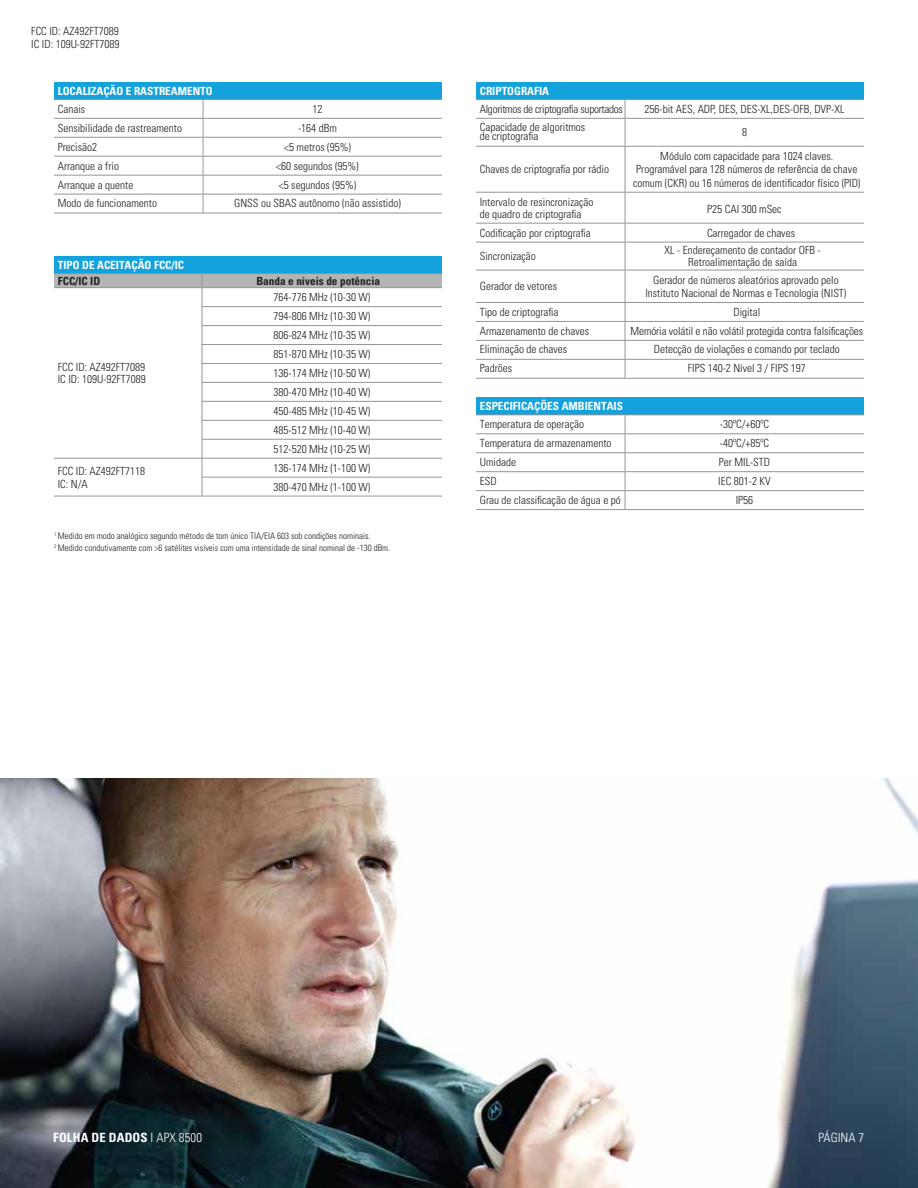
<style>
.page{position:relative;width:918px;height:1188px;background:#fff}
.page>*{position:absolute;margin:0;border:0;box-sizing:border-box;transform-origin:0 0}
.t1{font:700 condensed 12.75px "Univers LT Pro";letter-spacing:.01em;color:#fff}
.t2{font:300 condensed 12.75px "Univers LT Std";color:#fff}
.t3{font:300 condensed 11.25px/18.9px "Univers LT Std";color:#231f20}
.t4{font:700 condensed 11.25px "Univers LT Pro";color:#fff}
.t5{font:300 condensed 11.25px/18px "Univers LT Std";letter-spacing:-.025em;color:#231f20}
.t6{font:700 condensed 11.25px "Univers LT Pro";color:#231f20}
.t7{font:300 condensed 9px/12px "Univers LT Std";color:#231f20}
.s1{font-family:"Univers LT Std";font-weight:300}
</style>
<div class="page">
<img style="left:0;top:779px;width:918px;height:409px">
<div style="left:476px;top:82px;width:388px;height:17px;background:#14a2dc"></div>
<hr style="left:476px;top:99px;width:149px;height:1px;background:#939598">
<hr style="left:625px;top:99px;width:239px;height:1px;background:#939598">
<hr style="left:476px;top:118px;width:149px;height:1px;background:#939598">
<hr style="left:625px;top:118px;width:239px;height:1px;background:#939598">
<hr style="left:476px;top:146px;width:149px;height:1px;background:#939598">
<hr style="left:625px;top:146px;width:239px;height:1px;background:#939598">
<hr style="left:476px;top:192px;width:149px;height:1px;background:#939598">
<hr style="left:625px;top:192px;width:239px;height:1px;background:#939598">
<hr style="left:476px;top:223px;width:149px;height:1px;background:#939598">
<hr style="left:625px;top:223px;width:239px;height:1px;background:#939598">
<hr style="left:476px;top:242px;width:149px;height:1px;background:#939598">
<hr style="left:625px;top:242px;width:239px;height:1px;background:#939598">
<hr style="left:476px;top:270px;width:149px;height:1px;background:#939598">
<hr style="left:625px;top:270px;width:239px;height:1px;background:#939598">
<hr style="left:476px;top:302px;width:149px;height:1px;background:#939598">
<hr style="left:625px;top:302px;width:239px;height:1px;background:#939598">
<hr style="left:476px;top:321px;width:149px;height:1px;background:#939598">
<hr style="left:625px;top:321px;width:239px;height:1px;background:#939598">
<hr style="left:476px;top:340px;width:149px;height:1px;background:#939598">
<hr style="left:625px;top:340px;width:239px;height:1px;background:#939598">
<hr style="left:476px;top:359px;width:149px;height:1px;background:#939598">
<hr style="left:625px;top:359px;width:239px;height:1px;background:#939598">
<hr style="left:476px;top:378px;width:149px;height:1px;background:#939598">
<hr style="left:625px;top:378px;width:239px;height:1px;background:#939598">
<svg style="left:625px;top:100px;width:1px;height:46px"></svg>
<hr style="left:625px;top:147px;width:1px;height:45px;background:#939598">
<hr style="left:625px;top:192px;width:1px;height:31px;background:#939598">
<svg style="left:625px;top:223px;width:1px;height:47px"></svg>
<hr style="left:625px;top:270px;width:1px;height:32px;background:#939598">
<svg style="left:625px;top:303px;width:1px;height:75px"></svg>
<div style="left:54px;top:82px;width:388px;height:17px;background:#14a2dc"></div>
<hr style="left:54px;top:99px;width:149px;height:1px;background:#939598">
<hr style="left:203px;top:99px;width:239px;height:1px;background:#939598">
<hr style="left:54px;top:118px;width:149px;height:1px;background:#939598">
<hr style="left:203px;top:118px;width:239px;height:1px;background:#939598">
<hr style="left:54px;top:137px;width:149px;height:1px;background:#939598">
<hr style="left:203px;top:137px;width:239px;height:1px;background:#939598">
<hr style="left:54px;top:156px;width:149px;height:1px;background:#939598">
<hr style="left:203px;top:156px;width:239px;height:1px;background:#939598">
<hr style="left:54px;top:175px;width:149px;height:1px;background:#939598">
<hr style="left:203px;top:175px;width:239px;height:1px;background:#939598">
<hr style="left:54px;top:194px;width:149px;height:1px;background:#939598">
<hr style="left:203px;top:194px;width:239px;height:1px;background:#939598">
<hr style="left:54px;top:213px;width:149px;height:1px;background:#939598">
<hr style="left:203px;top:213px;width:239px;height:1px;background:#939598">
<svg style="left:203px;top:100px;width:1px;height:113px"></svg>
<div style="left:476px;top:398px;width:388px;height:17px;background:#14a2dc"></div>
<hr style="left:476px;top:415px;width:149px;height:1px;background:#939598">
<hr style="left:625px;top:415px;width:239px;height:1px;background:#939598">
<hr style="left:476px;top:434px;width:149px;height:1px;background:#939598">
<hr style="left:625px;top:434px;width:239px;height:1px;background:#939598">
<hr style="left:476px;top:452px;width:149px;height:1px;background:#939598">
<hr style="left:625px;top:452px;width:239px;height:1px;background:#939598">
<hr style="left:476px;top:471px;width:149px;height:1px;background:#939598">
<hr style="left:625px;top:471px;width:239px;height:1px;background:#939598">
<hr style="left:476px;top:490px;width:149px;height:1px;background:#939598">
<hr style="left:625px;top:490px;width:239px;height:1px;background:#939598">
<hr style="left:476px;top:509px;width:149px;height:1px;background:#939598">
<hr style="left:625px;top:509px;width:239px;height:1px;background:#939598">
<svg style="left:625px;top:415px;width:1px;height:94px"></svg>
<div style="left:54px;top:257px;width:388px;height:17px;background:#14a2dc"></div>
<hr style="left:54px;top:273px;width:148px;height:1px;background:#939598">
<hr style="left:202px;top:273px;width:240px;height:1px;background:#939598">
<hr style="left:54px;top:496px;width:148px;height:1px;background:#939598">
<hr style="left:202px;top:496px;width:240px;height:1px;background:#939598">
<svg style="left:54px;top:274px;width:388px;height:222px"></svg>
<p class="t3" style="left:31px;top:25px;width:90px;line-height:12.8px">FCC ID: AZ492FT7089<br>IC ID: 109U-92FT7089</p>
<p class="t4" style="left:58px;top:84px;width:157px">LOCALIZAÇÃO E RASTREAMENTO</p>
<p class="t3" style="left:58px;top:100px;width:126px">Canais<br>Sensibilidade de rastreamento<br>Precisão2<br>Arranque a frio<br>Arranque a quente<br>Modo de funcionamento</p>
<p class="t3" style="left:234px;top:100px;width:168px;text-align:center">12<br>-164 dBm<br>&lt;5 metros (95%)<br>&lt;60 segundos (95%)<br>&lt;5 segundos (95%)<br>GNSS ou SBAS autônomo (não assistido)</p>
<p class="t4" style="left:58px;top:258px;width:128px">TIPO DE ACEITAÇÃO FCC/IC</p>
<p class="t6" style="left:58px;top:274px;width:44px">FCC/IC ID</p>
<p class="t6" style="left:256px;top:274px;width:125px">Banda e níveis de potência</p>
<p class="t3" style="left:58px;top:360px;width:90px;line-height:12.8px">FCC ID: AZ492FT7089<br>IC ID: 109U-92FT7089</p>
<p class="t3" style="left:274px;top:288px;width:98px;text-align:justify">764-776 MHz (10-30 W)<br>794-806 MHz (10-30 W)<br>806-824 MHz (10-35 W)<br>851-870 MHz (10-35 W)<br>136-174 MHz (10-50 W)<br>380-470 MHz (10-40 W)<br>450-485 MHz (10-45 W)<br>485-512 MHz (10-40 W)<br>512-520 MHz (10-25 W)</p>
<p class="t3" style="left:58px;top:464px;width:89px;line-height:12.8px">FCC ID: AZ492FT7118<br>IC: N/A</p>
<p class="t3" style="left:274px;top:458px;width:98px">136-174 MHz (1-100 W)<br>380-470 MHz (1-100 W)</p>
<p class="t7" style="left:54px;top:529px;width:338px"><sup>1</sup> Medido em modo analógico segundo método de tom único TIA/EIA 603 sob condições nominais.<br><sup>2</sup> Medido condutivamente com &gt;6 satélites visíveis com uma intensidade de sinal nominal de -130 dBm.</p>
<p class="t4" style="left:480px;top:84px;width:71px">CRIPTOGRAFIA</p>
<p class="t5" style="left:480px;top:100px;width:145px">Algoritmos de criptografia suportados<br>Capacidade de algoritmos</p>
<p class="t3" style="left:480px;top:127px;width:60px">de criptografia</p>
<p class="t3" style="left:480px;top:160px;width:131px">Chaves de criptografia por rádio</p>
<p class="t3" style="left:645px;top:97px;width:201px;line-height:23px;text-align:center">256-bit AES, ADP, DES, DES-XL,DES-OFB, DVP-XL<br>8</p>
<p class="t3" style="left:633px;top:149px;width:229px;line-height:13.5px;text-align:center">Módulo com capacidade para 1024 claves.<br>Programável para 128 números de referência de chave comum (CKR) ou 16 números de identificador físico (PID)</p>
<p class="t3" style="left:480px;top:196px;width:115px;line-height:12px">Intervalo de resincronização de quadro de criptografia</p>
<p class="t3" style="left:707px;top:199px;width:76px">P25 CAI 300 mSec</p>
<p class="t3" style="left:480px;top:223px;width:113px">Codificação por criptografia</p>
<p class="t3" style="left:707px;top:223px;width:90px">Carregador de chaves</p>
<p class="t3" style="left:480px;top:247px;width:58px">Sincronização</p>
<p class="t3" style="left:665px;top:244px;width:158px;line-height:12px;text-align:center">XL - Endereçamento de contador OFB -<br>Retroalimentação de saída</p>
<p class="t3" style="left:480px;top:277px;width:79px">Gerador de vetores</p>
<p class="t3" style="left:645px;top:273px;width:203px;line-height:13.5px;text-align:center">Gerador de números aleatórios aprovado pelo<br>Instituto Nacional de Normas e Tecnologia (NIST)</p>
<p class="t3" style="left:480px;top:303px;width:111px">Tipo de criptografia<br>Armazenamento de chaves<br>Eliminação de chaves<br>Padrões</p>
<p class="t3" style="left:630px;top:303px;width:234px;text-align:center">Digital<br>Memória volátil e não volátil protegida contra falsificações Detecção de violações e comando por teclado<br>FIPS 140-2 Nível 3 / FIPS 197</p>
<p class="t4" style="left:480px;top:400px;width:145px">ESPECIFICAÇÕES AMBIENTAIS</p>
<p class="t3" style="left:480px;top:415px;width:143px">Temperatura de operação<br>Temperatura de armazenamento<br>Umidade<br>ESD<br>Grau de classificação de água e pó</p>
<p class="t3" style="left:718px;top:415px;width:54px;text-align:center">-30ºC/+60ºC -40ºC/+85ºC<br>Per MIL-STD<br>IEC 801-2 KV<br>IP56</p>
<p class="t1" style="left:53px;top:1130px;width:150px">FOLHA DE DADOS <span class="s1">I APX 8500</span></p>
<p class="t2" style="left:818px;top:1130px;width:47px">PÁGINA 7</p>
</div>
